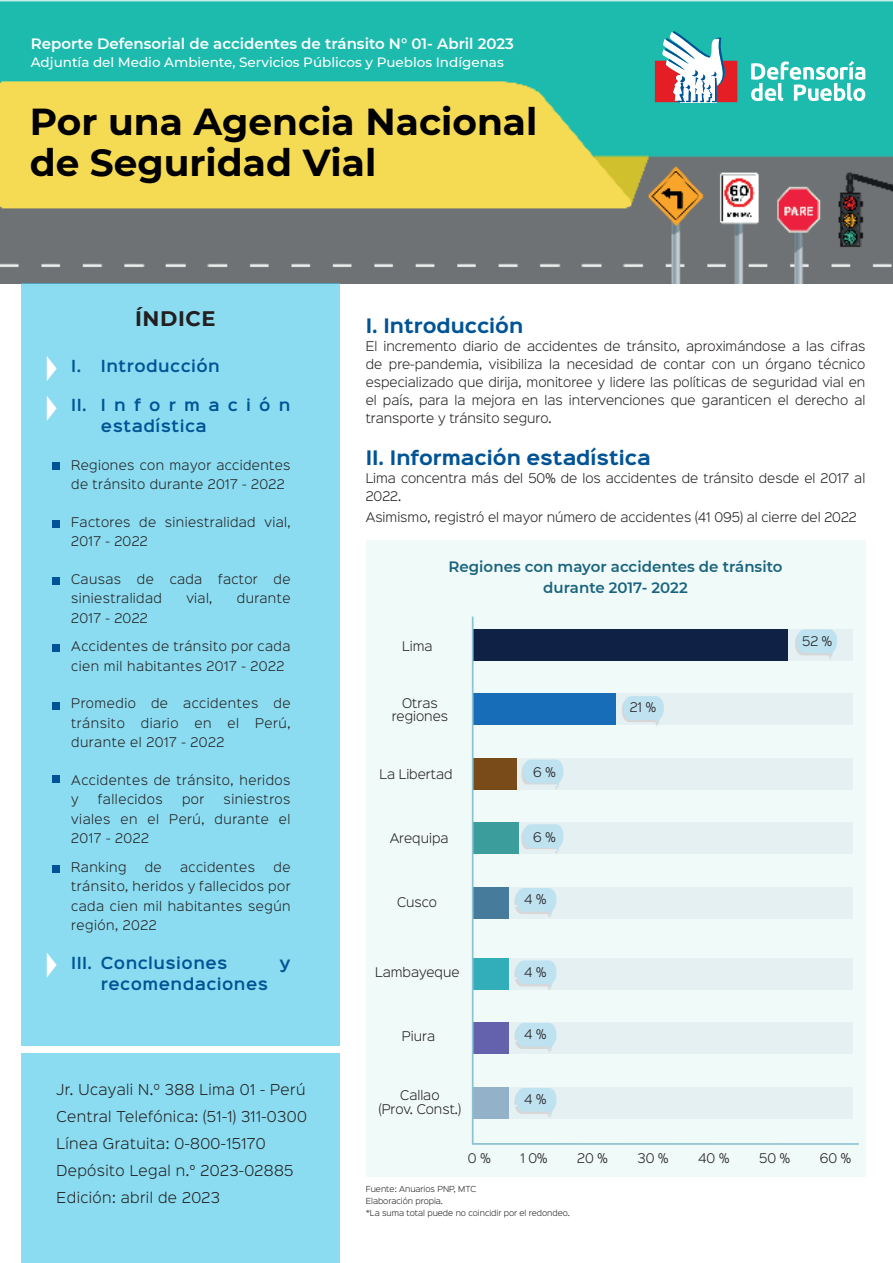
<style>
.page{position:relative;width:893px;height:1263px;background:#fff}
.page>*{position:absolute;margin:0;border:0;box-sizing:border-box;transform-origin:0 0}
.t1{font:700 37.5px/40.5px "Montserrat";color:#000001}
.t2{font:700 21px "Montserrat";letter-spacing:.03em;color:#231f20}
.t3{font:700 18px "Sinkin Sans 700";color:#005495}
.t4{font:600 15px/21px "Sinkin Sans 600";letter-spacing:.03em;color:#005495}
.t5{font:600 15px "Montserrat";color:#fff}
.t6{font:600 15px/21px "Montserrat";color:#19637e;text-align:center}
.t7{font:300 13.5px/27px "Sinkin Sans 300";letter-spacing:.03em;color:#231f20}
.t8{font:500 13.5px "Montserrat";color:#fff}
.t9{font:300 12px/19.5px "Sinkin Sans 300";letter-spacing:.03em;color:#231f20}
.t10{font:300 12px/13.5px "Sinkin Sans 300";color:#231f20;text-align:center}
.t11{font:300 7.5px/12px "Sinkin Sans 300";color:#231f20}
</style>
<div class="page">
<img style="left:0;top:0;width:893px;height:284px">
<div style="left:366px;top:541px;width:499px;height:636px;background:#f0faf9"></div>
<svg style="left:655px;top:31px;width:82px;height:71px"></svg>
<svg style="left:751px;top:61px;width:114px;height:40px"></svg>
<div style="left:21px;top:284px;width:319px;height:979px;background:#8bdcf1"></div>
<svg style="left:47px;top:356px;width:10px;height:25px"></svg>
<svg style="left:47px;top:396px;width:10px;height:25px"></svg>
<svg style="left:47px;top:953px;width:10px;height:24px"></svg>
<svg style="left:472px;top:616px;width:387px;height:529px"></svg>
<svg style="left:795px;top:629px;width:42px;height:31px"></svg>
<svg style="left:622px;top:696px;width:42px;height:31px"></svg>
<svg style="left:521px;top:759px;width:42px;height:31px"></svg>
<svg style="left:521px;top:824px;width:42px;height:31px"></svg>
<svg style="left:514px;top:888px;width:42px;height:31px"></svg>
<svg style="left:514px;top:960px;width:42px;height:31px"></svg>
<svg style="left:514px;top:1023px;width:42px;height:31px"></svg>
<svg style="left:514px;top:1088px;width:42px;height:31px"></svg>
<div style="left:12px;top:1047px;width:333px;height:6px;background:#fff"></div>
<div style="left:52px;top:462px;width:8px;height:8px;background:#005495"></div>
<div style="left:52px;top:520px;width:8px;height:7px;background:#005495"></div>
<div style="left:52px;top:577px;width:8px;height:8px;background:#005495"></div>
<div style="left:52px;top:644px;width:8px;height:8px;background:#005495"></div>
<div style="left:52px;top:702px;width:8px;height:7px;background:#005495"></div>
<div style="left:52px;top:775px;width:8px;height:8px;background:#005495"></div>
<div style="left:52px;top:865px;width:8px;height:8px;background:#005495"></div>
<p class="t5" style="left:31px;top:33px;width:485px">Reporte Defensorial de accidentes de tránsito N° 01- Abril 2023</p>
<p class="t8" style="left:31px;top:53px;width:474px">Adjuntía del Medio Ambiente, Servicios Públicos y Pueblos Indígenas</p>
<h1 class="t1" style="left:30px;top:100px;width:509px">Por una Agencia Nacional de Seguridad Vial</h1>
<h2 class="t2" style="left:135px;top:303px;width:82px">ÍNDICE</h2>
<p class="t4" style="left:71px;top:354px;width:150px">I. Introducción</p>
<p class="t4" style="left:101px;top:393px;width:191px;text-indent:-30px">II. Información estadística</p>
<p class="t9" style="left:71px;top:454px;width:221px">Regiones con mayor accidentes de tránsito durante 2017 - 2022</p>
<p class="t9" style="left:71px;top:511px;width:221px">Factores de siniestralidad vial,<br>2017 - 2022</p>
<p class="t9" style="left:71px;top:568px;width:51px">Causas</p>
<p class="t9" style="left:137px;top:568px;width:18px">de</p>
<p class="t9" style="left:170px;top:568px;width:34px">cada</p>
<p class="t9" style="left:218px;top:568px;width:41px">factor</p>
<p class="t9" style="left:274px;top:568px;width:18px">de</p>
<p class="t9" style="left:71px;top:588px;width:92px">siniestralidad</p>
<p class="t9" style="left:186px;top:588px;width:28px">vial,</p>
<p class="t9" style="left:237px;top:588px;width:55px">durante</p>
<p class="t9" style="left:71px;top:607px;width:78px">2017 - 2022</p>
<p class="t9" style="left:71px;top:636px;width:221px">Accidentes de tránsito por cada cien mil habitantes 2017 - 2022</p>
<p class="t9" style="left:71px;top:693px;width:66px">Promedio</p>
<p class="t9" style="left:151px;top:693px;width:19px">de</p>
<p class="t9" style="left:183px;top:693px;width:77px">accidentes</p>
<p class="t9" style="left:273px;top:693px;width:19px">de</p>
<p class="t9" style="left:71px;top:712px;width:55px">tránsito</p>
<p class="t9" style="left:141px;top:712px;width:39px">diario</p>
<p class="t9" style="left:195px;top:712px;width:19px">en</p>
<p class="t9" style="left:228px;top:712px;width:13px">el</p>
<p class="t9" style="left:255px;top:712px;width:37px">Perú,</p>
<p class="t9" style="left:71px;top:732px;width:155px">durante el 2017 - 2022</p>
<p class="t9" style="left:71px;top:769px;width:221px">Accidentes de tránsito, heridos y</p>
<p class="t9" style="left:71px;top:789px;width:221px;text-align:justify;text-indent:152px">siniestros viales en el Perú, durante el 2017 - 2022</p>
<p class="t9" style="left:71px;top:856px;width:57px">Ranking</p>
<p class="t9" style="left:145px;top:856px;width:19px">de</p>
<p class="t9" style="left:180px;top:856px;width:77px">accidentes</p>
<p class="t9" style="left:98px;top:789px;width:66px">fallecidos</p>
<p class="t9" style="left:182px;top:789px;width:24px">por</p>
<p class="t9" style="left:71px;top:856px;width:221px;text-align:justify;text-indent:202px">de tránsito, heridos y fallecidos por cada cien mil habitantes según región, 2022</p>
<p class="t4" style="left:71px;top:951px;width:158px">III. Conclusiones</p>
<p class="t4" style="left:279px;top:951px;width:13px">y</p>
<p class="t4" style="left:101px;top:972px;width:169px">recomendaciones</p>
<p class="t7" style="left:57px;top:1075px;width:252px">Jr. Ucayali N.º 388 Lima 01 - Perú<br>Central Telefónica: (51-1) 311-0300<br>Línea Gratuita: 0-800-15170<br>Depósito Legal n.° 2023-02885<br>Edición: abril de 2023</p>
<h3 class="t3" style="left:366px;top:316px;width:159px">I. Introducción</h3>
<p class="t9" style="left:366px;top:336px;width:501px;line-height:18px;text-align:justify">El incremento diario de accidentes de tránsito, aproximándose a las cifras de pre-pandemia, visibiliza la necesidad de contar con un órgano técnico especializado que dirija, monitoree y lidere las políticas de seguridad vial en el país, para la mejora en las intervenciones que garanticen el derecho al transporte y tránsito seguro.</p>
<h3 class="t3" style="left:366px;top:448px;width:287px">II. Información estadística</h3>
<p class="t10" style="left:366px;top:468px;width:501px;line-height:18px;text-align:left">Lima concentra más del 50% de los accidentes de tránsito desde el 2017 al<br>2022.</p>
<p class="t10" style="left:366px;top:510px;width:493px">Asimismo, registró el mayor número de accidentes (41 095) al cierre del 2022</p>
<p class="t6" style="left:449px;top:555px;width:335px">Regiones con mayor accidentes de tránsito durante 2017- 2022</p>
<p class="t9" style="left:402px;top:636px;width:32px">Lima</p>
<p class="t9" style="left:802px;top:631px;width:32px">52 %</p>
<p class="t10" style="left:392px;top:695px;width:58px">Otras regiones</p>
<p class="t9" style="left:630px;top:697px;width:28px">21 %</p>
<p class="t10" style="left:379px;top:767px;width:74px">La Libertad</p>
<p class="t9" style="left:533px;top:761px;width:24px">6 %</p>
<p class="t10" style="left:390px;top:831px;width:60px">Arequipa</p>
<p class="t9" style="left:533px;top:826px;width:24px">6 %</p>
<p class="t9" style="left:397px;top:891px;width:41px">Cusco</p>
<p class="t9" style="left:524px;top:889px;width:24px">4 %</p>
<p class="t10" style="left:375px;top:965px;width:86px">Lambayeque</p>
<p class="t9" style="left:524px;top:961px;width:24px">4 %</p>
<p class="t9" style="left:402px;top:1025px;width:35px">Piura</p>
<p class="t9" style="left:524px;top:1024px;width:24px">4 %</p>
<p class="t10" style="left:379px;top:1087px;width:84px">Callao<br>(Prov. Const.)</p>
<p class="t9" style="left:524px;top:1089px;width:24px">4 %</p>
<p class="t9" style="left:468px;top:1148px;width:24px">0 %</p>
<p class="t9" style="left:520px;top:1148px;width:29px">1 0%</p>
<p class="t9" style="left:577px;top:1148px;width:32px">20 %</p>
<p class="t9" style="left:638px;top:1148px;width:32px">30 %</p>
<p class="t9" style="left:698px;top:1148px;width:33px">40 %</p>
<p class="t9" style="left:759px;top:1148px;width:32px">50 %</p>
<p class="t9" style="left:820px;top:1148px;width:33px">60 %</p>
<p class="t11" style="left:366px;top:1182px;width:206px">Fuente: Anuarios PNP, MTC<br>Elaboración propia.<br>*La suma total puede no coincidir por el redondeo.</p>
</div>
